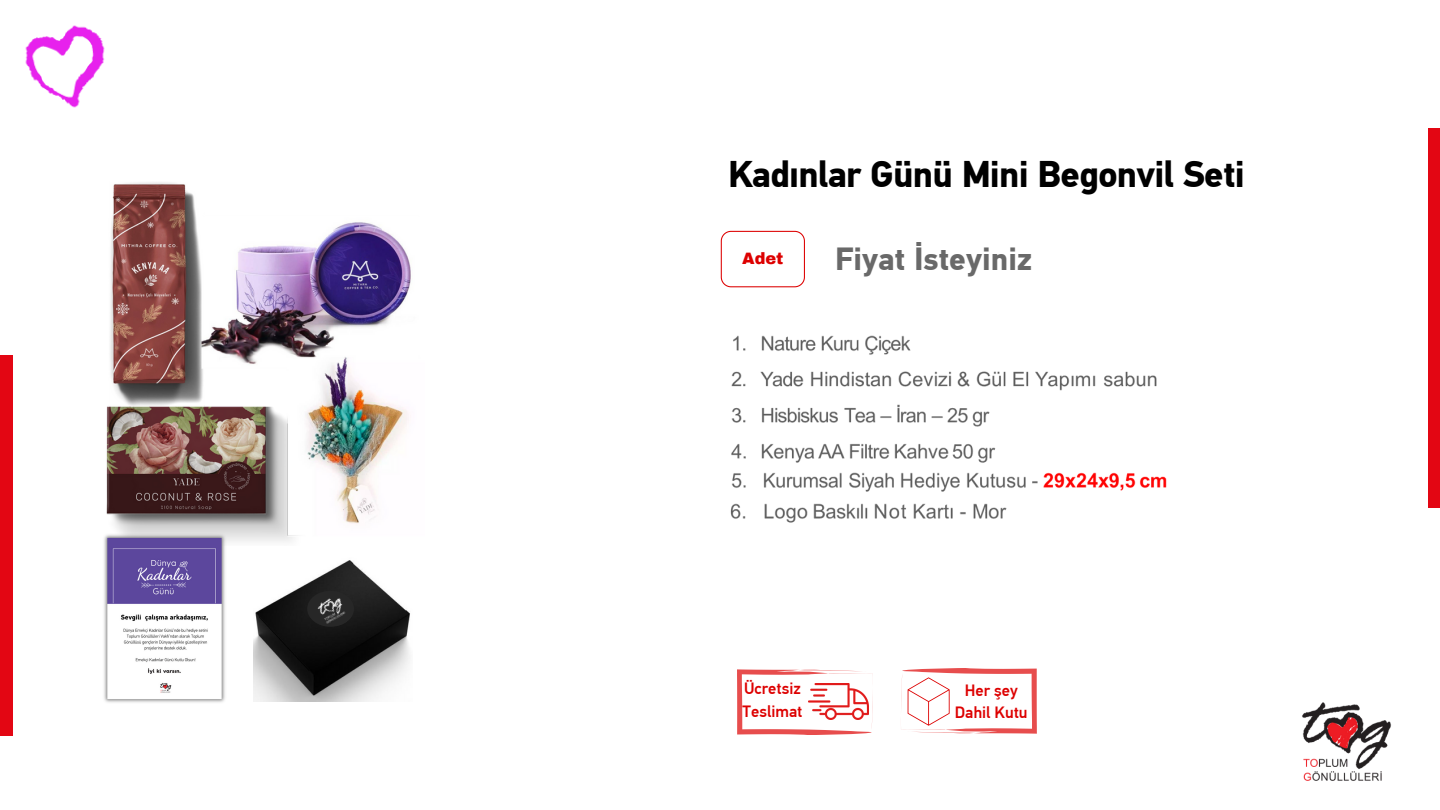
<style>
.page{position:relative;width:1440px;height:810px;background:#fff}
.page>*{position:absolute;margin:0;border:0;box-sizing:border-box;transform-origin:0 0}
.t1{font:700 37.1px "PF Din Text Pro";letter-spacing:-.02em;color:#000}
.t2{font:700 32px "PF Din Text Pro";color:#696969}
.t3{font:500 16.4px/22.5px "PF Din Text Pro";color:#d00}
.t4{font:900 16.1px "Archivo";color:#d00}
</style>
<div class="page">
<img style="left:106px;top:182px;width:305px;height:360px">
<img style="left:731px;top:335px;width:426px;height:128px">
<img style="left:1302px;top:702px;width:89px;height:79px">
<svg style="left:737px;top:669px;width:136px;height:66px"></svg>
<svg style="left:721px;top:231px;width:84px;height:56px"></svg>
<img style="left:25px;top:25px;width:80px;height:83px">
<div style="left:0;top:356px;width:12px;height:379px;background:#e30613"></div>
<div style="left:1428px;top:128px;width:12px;height:380px;background:#e30613"></div>
<svg style="left:901px;top:668px;width:136px;height:66px"></svg>
<img style="left:731px;top:472px;width:436px;height:20px">
<img style="left:104px;top:530px;width:123px;height:173px">
<img style="left:253px;top:560px;width:157px;height:142px">
<img style="left:298px;top:575px;width:69px;height:68px">
<img style="left:730px;top:503px;width:277px;height:20px">
<p class="t1" style="left:728px;top:160px;width:518px">Kadınlar Günü Mini Begonvil Seti</p>
<p class="t4" style="left:742px;top:250px;width:43px">Adet</p>
<p class="t2" style="left:835px;top:246px;width:198px">Fiyat İsteyiniz</p>
<h2 class="t3" style="left:743px;top:679px;width:61px">Ücretsiz<br>Teslimat</h2>
<p class="t3" style="left:955px;top:680px;width:74px;text-align:center">Her şey<br>Dahil Kutu</p>
</div>
